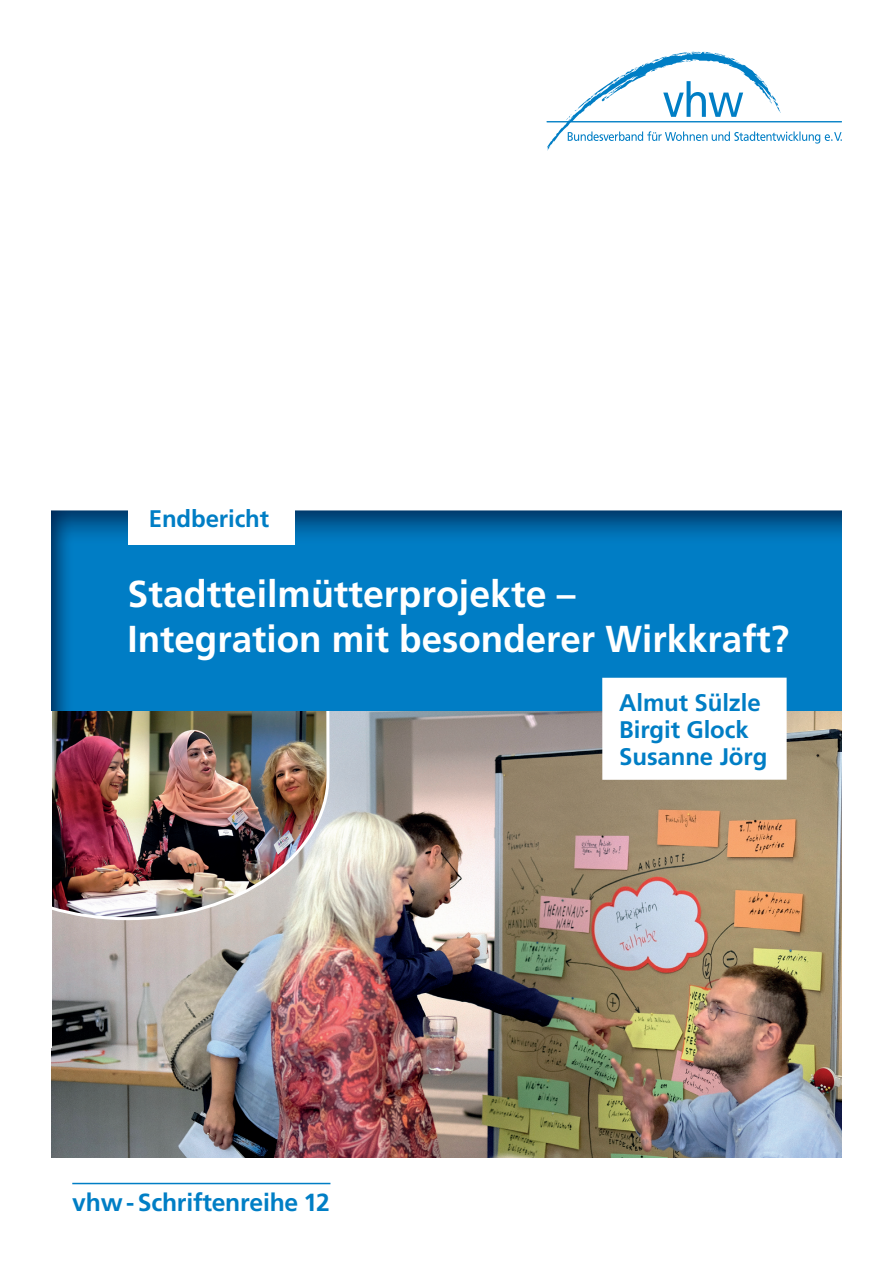
<style>
.page{position:relative;width:893px;height:1263px;background:#fff}
.page>*{position:absolute;margin:0;border:0;box-sizing:border-box;transform-origin:0 0}
.t1{font:700 37.5px/45px "Frutiger LT Std";color:#fff}
.t2{font:700 24.75px "Frutiger LT Std";letter-spacing:-.01em;color:#007ec5}
.t3{font:700 24px/27px "Frutiger LT Std";letter-spacing:-.005em;color:#007ec5}
</style>
<div class="page">
<img style="left:51px;top:510px;width:791px;height:648px">
<hr style="left:72px;top:1183px;width:258px;height:1px;background:#007ec5">
<svg style="left:546px;top:52px;width:296px;height:99px"></svg>
<img style="left:51px;top:631px;width:283px;height:291px">
<div style="left:602px;top:678px;width:185px;height:102px;background:#fff"></div>
<div style="left:128px;top:509px;width:166px;height:35px;background:#fff"></div>
<p class="t3" style="left:149px;top:505px;width:122px">Endbericht</p>
<p class="t1" style="left:128px;top:572px;width:663px">Stadtteilmütterprojekte –<br>Integration mit besonderer Wirkkraft?</p>
<p class="t3" style="left:619px;top:689px;width:150px">Almut Sülzle<br>Birgit Glock<br>Susanne Jörg</p>
<p class="t2" style="left:72px;top:1188px;width:259px">vhw- Schriftenreihe 12</p>
</div>
